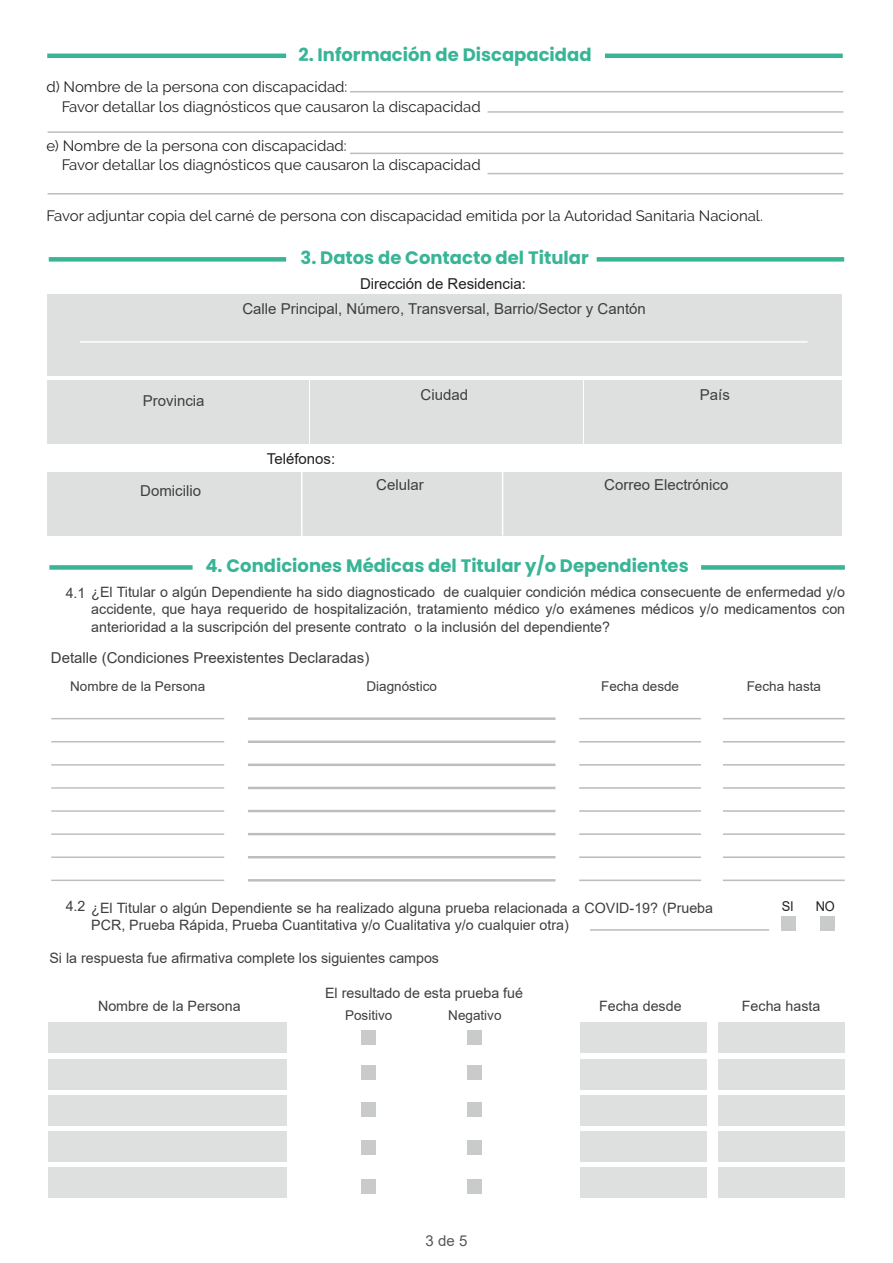
<style>
.page{position:relative;width:893px;height:1263px;background:#fff}
.page>*{position:absolute;margin:0;border:0;box-sizing:border-box;transform-origin:0 0}
.t1{font:700 18px "Poppins";color:#37b596}
.t2{font:15px/19.5px "Raleway";color:#231f20}
.t3{font:15px "Arial";color:#3e3e3f}
.t4{font:15px "Arial";color:#231f20}
.t5{font:15px "Arial";color:#57585a}
.t6{font:14.25px/17.1px "Arial";color:#3e3e3f;text-align:justify}
.t7{font:13.5px "Arial";color:#3e3e3f}
.t8{font:13.5px "Arial";color:#231f20;scale:.95 1}
</style>
<div class="page">
<div style="left:49px;top:257px;width:237px;height:5px;background:#37b596"></div>
<div style="left:597px;top:257px;width:247px;height:5px;background:#37b596"></div>
<div style="left:48px;top:1023px;width:239px;height:30px;background:#dedfdf"></div>
<div style="left:48px;top:1059px;width:239px;height:30px;background:#dedfdf"></div>
<div style="left:48px;top:1095px;width:239px;height:30px;background:#dedfdf"></div>
<div style="left:48px;top:1131px;width:239px;height:30px;background:#dedfdf"></div>
<div style="left:48px;top:1168px;width:239px;height:30px;background:#dedfdf"></div>
<div style="left:580px;top:1023px;width:127px;height:30px;background:#dedfdf"></div>
<div style="left:580px;top:1059px;width:127px;height:30px;background:#dedfdf"></div>
<div style="left:580px;top:1095px;width:127px;height:30px;background:#dedfdf"></div>
<div style="left:580px;top:1131px;width:127px;height:30px;background:#dedfdf"></div>
<div style="left:580px;top:1168px;width:127px;height:30px;background:#dedfdf"></div>
<div style="left:718px;top:1023px;width:126px;height:30px;background:#dedfdf"></div>
<div style="left:718px;top:1059px;width:126px;height:30px;background:#dedfdf"></div>
<div style="left:718px;top:1095px;width:126px;height:30px;background:#dedfdf"></div>
<div style="left:718px;top:1131px;width:126px;height:30px;background:#dedfdf"></div>
<div style="left:718px;top:1168px;width:126px;height:30px;background:#dedfdf"></div>
<div style="left:49px;top:565px;width:144px;height:5px;background:#37b596"></div>
<div style="left:701px;top:565px;width:144px;height:5px;background:#37b596"></div>
<hr style="left:51px;top:718px;width:173px;height:1px;background:#bcbdc0">
<hr style="left:248px;top:717px;width:307px;height:3px;background:#bcbdc0">
<hr style="left:723px;top:718px;width:122px;height:1px;background:#bcbdc0">
<hr style="left:579px;top:718px;width:122px;height:1px;background:#bcbdc0">
<hr style="left:51px;top:741px;width:173px;height:1px;background:#bcbdc0">
<hr style="left:248px;top:740px;width:307px;height:3px;background:#bcbdc0">
<hr style="left:723px;top:741px;width:122px;height:1px;background:#bcbdc0">
<hr style="left:579px;top:741px;width:122px;height:1px;background:#bcbdc0">
<hr style="left:51px;top:764px;width:173px;height:1px;background:#bcbdc0">
<hr style="left:248px;top:764px;width:307px;height:2px;background:#bcbdc0">
<hr style="left:723px;top:764px;width:122px;height:2px;background:#bcbdc0">
<hr style="left:579px;top:764px;width:122px;height:2px;background:#bcbdc0">
<hr style="left:51px;top:787px;width:173px;height:2px;background:#bcbdc0">
<hr style="left:248px;top:787px;width:307px;height:2px;background:#bcbdc0">
<hr style="left:723px;top:787px;width:122px;height:2px;background:#bcbdc0">
<hr style="left:579px;top:787px;width:122px;height:2px;background:#bcbdc0">
<hr style="left:51px;top:810px;width:173px;height:2px;background:#bcbdc0">
<hr style="left:248px;top:810px;width:307px;height:2px;background:#bcbdc0">
<hr style="left:723px;top:810px;width:122px;height:2px;background:#bcbdc0">
<hr style="left:579px;top:810px;width:122px;height:2px;background:#bcbdc0">
<hr style="left:51px;top:833px;width:173px;height:2px;background:#bcbdc0">
<hr style="left:248px;top:833px;width:307px;height:2px;background:#bcbdc0">
<hr style="left:723px;top:833px;width:122px;height:2px;background:#bcbdc0">
<hr style="left:579px;top:833px;width:122px;height:2px;background:#bcbdc0">
<hr style="left:51px;top:856px;width:173px;height:2px;background:#bcbdc0">
<hr style="left:248px;top:856px;width:307px;height:2px;background:#bcbdc0">
<hr style="left:723px;top:856px;width:122px;height:2px;background:#bcbdc0">
<hr style="left:579px;top:856px;width:122px;height:2px;background:#bcbdc0">
<hr style="left:51px;top:880px;width:173px;height:1px;background:#bcbdc0">
<hr style="left:248px;top:879px;width:307px;height:2px;background:#bcbdc0">
<hr style="left:723px;top:879px;width:122px;height:2px;background:#bcbdc0">
<hr style="left:579px;top:879px;width:122px;height:2px;background:#bcbdc0">
<hr style="left:590px;top:929px;width:179px;height:2px;background:#bcbdc0">
<div style="left:781px;top:916px;width:14px;height:14px;background:#c9cbca"></div>
<div style="left:362px;top:1031px;width:14px;height:14px;background:#c9cbca"></div>
<div style="left:362px;top:1066px;width:14px;height:14px;background:#c9cbca"></div>
<div style="left:362px;top:1103px;width:14px;height:14px;background:#c9cbca"></div>
<div style="left:362px;top:1141px;width:14px;height:14px;background:#c9cbca"></div>
<div style="left:362px;top:1179px;width:14px;height:14px;background:#c9cbca"></div>
<div style="left:468px;top:1031px;width:14px;height:14px;background:#c9cbca"></div>
<div style="left:468px;top:1066px;width:14px;height:14px;background:#c9cbca"></div>
<div style="left:468px;top:1103px;width:14px;height:14px;background:#c9cbca"></div>
<div style="left:468px;top:1141px;width:14px;height:14px;background:#c9cbca"></div>
<div style="left:468px;top:1179px;width:14px;height:14px;background:#c9cbca"></div>
<div style="left:820px;top:916px;width:14px;height:14px;background:#c9cbca"></div>
<div style="left:47px;top:294px;width:795px;height:81px;background:#dedfdf"></div>
<div style="left:47px;top:472px;width:795px;height:63px;background:#dedfdf"></div>
<div style="left:47px;top:381px;width:261px;height:63px;background:#dedfdf"></div>
<div style="left:310px;top:381px;width:272px;height:63px;background:#dedfdf"></div>
<div style="left:584px;top:381px;width:258px;height:63px;background:#dedfdf"></div>
<hr style="left:301px;top:472px;width:2px;height:64px;background:#fff">
<hr style="left:502px;top:472px;width:1px;height:63px;background:#fff">
<hr style="left:80px;top:341px;width:728px;height:2px;background:#fff">
<hr style="left:47px;top:54px;width:239px;height:4px;background:#37b596">
<hr style="left:605px;top:54px;width:238px;height:4px;background:#37b596">
<hr style="left:350px;top:91px;width:493px;height:1px;background:#bcbdc0">
<hr style="left:48px;top:131px;width:795px;height:2px;background:#bcbdc0">
<hr style="left:488px;top:111px;width:355px;height:2px;background:#bcbdc0">
<hr style="left:350px;top:153px;width:493px;height:1px;background:#bcbdc0">
<hr style="left:48px;top:193px;width:795px;height:2px;background:#bcbdc0">
<hr style="left:488px;top:173px;width:355px;height:1px;background:#bcbdc0">
<p class="t1" style="left:298px;top:44px;width:295px">2. Información de Discapacidad</p>
<p class="t2" style="left:62px;top:77px;width:421px;text-indent:-15px">d) Nombre de la persona con discapacidad:<br>Favor detallar los diagnósticos que causaron la discapacidad</p>
<p class="t2" style="left:62px;top:136px;width:421px;text-indent:-15px">e) Nombre de la persona con discapacidad:<br>Favor detallar los diagnósticos que causaron la discapacidad</p>
<p class="t2" style="left:47px;top:206px;width:718px">Favor adjuntar copia del carné de persona con discapacidad emitida por la Autoridad Sanitaria Nacional.</p>
<p class="t1" style="left:300px;top:248px;width:290px">3. Datos de Contacto del Titular</p>
<p class="t4" style="left:360px;top:273px;width:167px">Dirección de Residencia:</p>
<p class="t3" style="left:143px;top:390px;width:63px">Provincia</p>
<p class="t3" style="left:140px;top:480px;width:62px">Domicilio</p>
<p class="t3" style="left:242px;top:298px;width:405px">Calle Principal, Número, Transversal, Barrio/Sector y Cantón</p>
<p class="t4" style="left:267px;top:448px;width:70px">Teléfonos:</p>
<p class="t3" style="left:421px;top:384px;width:49px">Ciudad</p>
<p class="t3" style="left:700px;top:384px;width:32px">País</p>
<p class="t3" style="left:376px;top:474px;width:49px">Celular</p>
<p class="t3" style="left:604px;top:474px;width:126px">Correo Electrónico</p>
<p class="t1" style="left:205px;top:556px;width:485px">4. Condiciones Médicas del Titular y/o Dependientes</p>
<p class="t6" style="left:91px;top:584px;width:755px;text-indent:-26px">4.1 ¿El Titular o algún Dependiente ha sido diagnosticado de cualquier condición médica consecuente de enfermedad y/o accidente, que haya requerido de hospitalización, tratamiento médico y/o exámenes médicos y/o medicamentos con anterioridad a la suscripción del presente contrato o la inclusión del dependiente?</p>
<p class="t3" style="left:51px;top:647px;width:320px">Detalle (Condiciones Preexistentes Declaradas)</p>
<p class="t7" style="left:70px;top:677px;width:137px">Nombre de la Persona</p>
<p class="t7" style="left:366px;top:677px;width:72px">Diagnóstico</p>
<p class="t7" style="left:601px;top:677px;width:80px">Fecha desde</p>
<p class="t7" style="left:747px;top:677px;width:76px">Fecha hasta</p>
<p class="t6" style="left:66px;top:898px;width:21px">4.2</p>
<p class="t8" style="left:782px;top:897px;width:14px">SI</p>
<p class="t8" style="left:816px;top:897px;width:22px">NO</p>
<p class="t6" style="left:91px;top:899px;width:623px">¿El Titular o algún Dependiente se ha realizado alguna prueba relacionada a COVID-19? (Prueba<br>PCR, Prueba Rápida, Prueba Cuantitativa y/o Cualitativa y/o cualquier otra)</p>
<p class="t6" style="left:49px;top:949px;width:391px">Si la respuesta fue afirmativa complete los siguientes campos</p>
<p class="t6" style="left:98px;top:998px;width:144px">Nombre de la Persona</p>
<p class="t6" style="left:325px;top:984px;width:200px">El resultado de esta prueba fué</p>
<p class="t7" style="left:345px;top:1006px;width:49px">Positivo</p>
<p class="t7" style="left:448px;top:1006px;width:55px">Negativo</p>
<p class="t6" style="left:599px;top:998px;width:84px">Fecha desde</p>
<p class="t6" style="left:742px;top:998px;width:80px">Fecha hasta</p>
<p class="t5" style="left:426px;top:1231px;width:43px">3 de 5</p>
</div>
